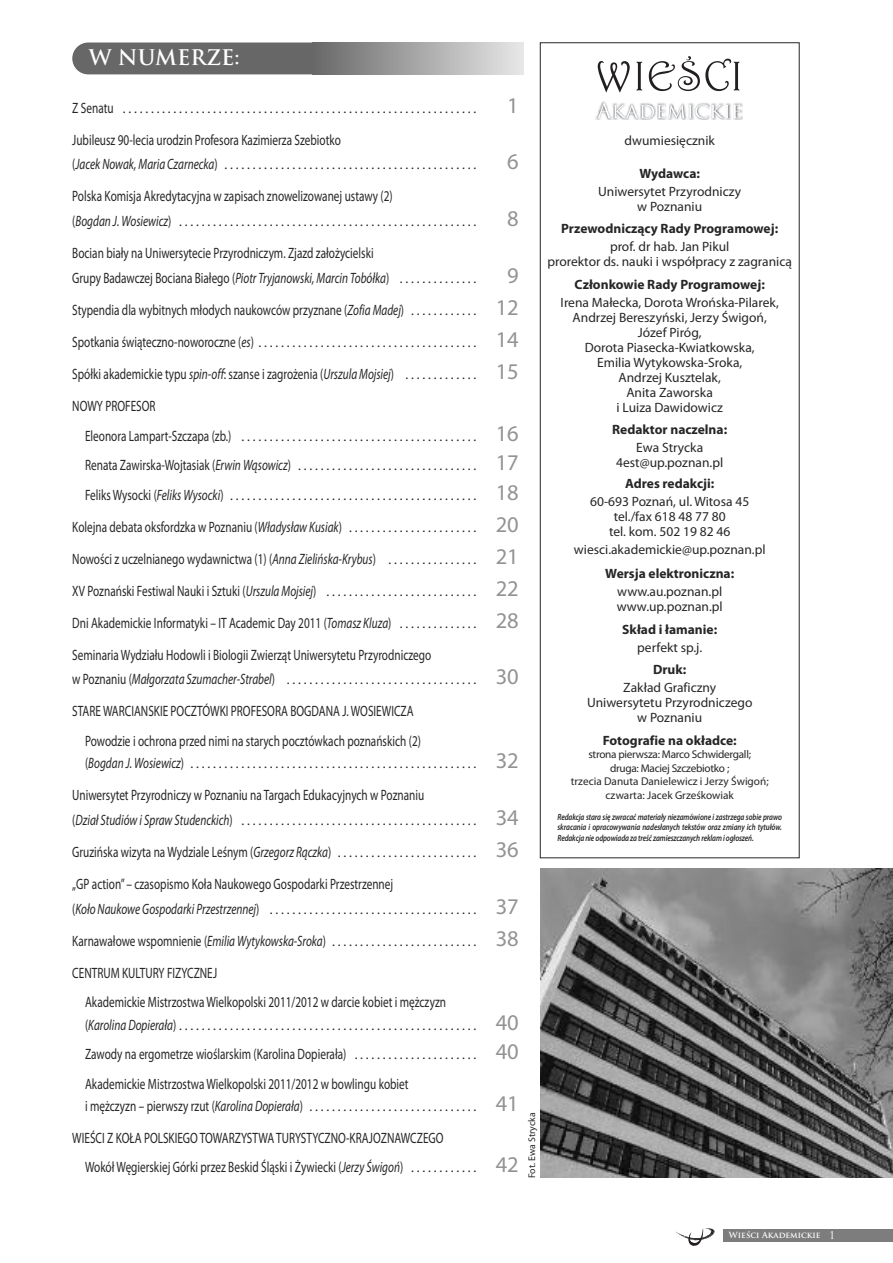
<style>
.page{position:relative;width:893px;height:1263px;background:#fff}
.page>*{position:absolute;margin:0;border:0;box-sizing:border-box;transform-origin:0 0}
.t1{font:22.5px "Myriad Pro";color:#939393}
.t2{font:700 21px "Trajan Pro";color:#fff}
.t3{font:15px/32px "Myriad Pro";color:#272627;scale:.75 1}
.t4{font:13.5px/15px "Myriad Pro";color:#272627;text-align:center}
.t5{font:700 13.5px "Myriad Pro";color:#272627}
.t6{font:11.25px/13.5px "Myriad Pro";letter-spacing:-.005em;color:#272627;text-align:center}
.t7{font:9.75px "Myriad Pro";color:#272627}
.t8{font:italic 600 9px/10.5px "Myriad Pro";letter-spacing:-.015em;color:#272627;text-align:justify;scale:.8 1}
.t9{font:700 8.25px "Trajan Pro";color:#fff}
.s1{font-size:15px}
.s2{font-style:italic;font-size:15px}
.s3{font-size:22.5px;color:#fff}
.s4{font-size:22.5px;color:#939393}
.s5{font-style:italic}
.s6{font-size:13.5px}
.s7{font-weight:400;font-size:10.5px}
</style>
<div class="page">
<svg style="left:675px;top:1228px;width:40px;height:18px"></svg>
<div style="left:723px;top:1229px;width:170px;height:13px;background:#7d7d7d"></div>
<div style="left:72px;top:43px;width:298px;height:31px;background:#686768;border-radius:16px"></div>
<div style="left:312px;top:43px;width:211px;height:31px;background:linear-gradient(to right,#686868,#e7e7e7)"></div>
<div style="left:540px;top:43px;width:259px;height:815px;border:1px solid #272627"></div>
<img style="left:595px;top:101px;width:147px;height:19px">
<svg style="left:596px;top:102px;width:145px;height:17px"></svg>
<svg style="left:598px;top:61px;width:32px;height:31px"></svg>
<svg style="left:636px;top:62px;width:6px;height:28px"></svg>
<svg style="left:649px;top:56px;width:91px;height:35px"></svg>
<img style="left:540px;top:869px;width:353px;height:309px">
<h2 class="t2" style="left:89px;top:49px;width:152px">W NumeRze:</h2>
<p class="t4" style="left:72px;top:102px;width:405px"><span class="s1">Z Senatu</span> . . . . . . . . . . . . . . . . . . . . . . . . . . . . . . . . . . . . . . . . . . . . . . . . . . . . . . . . . . . . . . .</p>
<h1 class="t1" style="left:507px;top:97px;width:13px">1</h1>
<p class="t3" style="left:72px;top:125px;width:360px">Jubileusz 90-lecia urodzin Profesora Kazimierza Szebiotko</p>
<p class="t4" style="left:72px;top:158px;width:405px"><span class="s1">(</span><span class="s2">Jacek Nowak, Maria Czarnecka</span><span class="s1">)</span> . . . . . . . . . . . . . . . . . . . . . . . . . . . . . . . . . . . . . . . . . . . . .</p>
<h1 class="t1" style="left:507px;top:153px;width:13px">6</h1>
<p class="t3" style="left:72px;top:182px;width:429px">Polska Komisja Akredytacyjna w zapisach znowelizowanej ustawy (2)</p>
<p class="t4" style="left:72px;top:215px;width:448px"><span class="s1">(</span><span class="s2">Bogdan J. Wosiewicz</span><span class="s1">)</span> . . . . . . . . . . . . . . . . . . . . . . . . . . . . . . . . . . . . . . . . . . . . . . . . . . . . . <span class="s3">0</span><span class="s4">8</span></p>
<p class="t3" style="left:72px;top:242px;width:597px;line-height:24.8px">Bocian biały na Uniwersytecie Przyrodniczym. Zjazd założycielski<br>Grupy Badawczej Bociana Białego (<span class="s5">Piotr Tryjanowski, Marcin Tobółka</span>) <span class="s6">. . . . . . . . . . . . . .</span> <span class="s3">0</span><span class="s4">9</span></p>
<p class="t3" style="left:72px;top:295px;width:597px">Stypendia dla wybitnych młodych naukowców przyznane (<span class="s5">Zofia Madej</span>) <span class="s6">. . . . . . . . . . . .</span> <span class="s4">12</span></p>
<p class="t4" style="left:72px;top:336px;width:448px"><span class="s1">Spotkania świąteczno-noworoczne (</span><span class="s2">es</span><span class="s1">)</span> . . . . . . . . . . . . . . . . . . . . . . . . . . . . . . . . . . . . . . . <span class="s4">14</span></p>
<p class="t3" style="left:72px;top:359px;width:597px">Spółki akademickie typu <span class="s5">spin-off</span>: szanse i zagrożenia (<span class="s5">Urszula Mojsiej</span>) <span class="s6">. . . . . . . . . . . . .</span> <span class="s4">15<br></span>NOWY PROFESOR</p>
<p class="t4" style="left:85px;top:422px;width:435px;line-height:29.4px;text-align:justify"><span class="s1">Eleonora Lampart-Szczapa (zb.)</span> . . . . . . . . . . . . . . . . . . . . . . . . . . . . . . . . . . . . . . . . . . <span class="s4">16<br></span><span class="s1">Renata Zawirska-Wojtasiak (</span><span class="s2">Erwin Wąsowicz</span><span class="s1">)</span> . . . . . . . . . . . . . . . . . . . . . . . . . . . . . . . . <span class="s4">17<br></span><span class="s1">Feliks Wysocki (</span><span class="s2">Feliks Wysocki</span><span class="s1">)</span> . . . . . . . . . . . . . . . . . . . . . . . . . . . . . . . . . . . . . . . . . . . . <span class="s4">18</span></p>
<p class="t3" style="left:72px;top:512px;width:597px;text-align:justify">Kolejna debata oksfordzka w Poznaniu (<span class="s5">Władysław Kusiak</span>) <span class="s6">. . . . . . . . . . . . . . . . . . . . . . .</span> <span class="s4">20<br></span>Nowości z uczelnianego wydawnictwa (1) (<span class="s5">Anna Zielińska-Krybus</span>) <span class="s6">. . . . . . . . . . . . . . . .</span> <span class="s4">21<br></span>XV Poznański Festiwal Nauki i Sztuki (<span class="s5">Urszula Mojsiej</span>) <span class="s6">. . . . . . . . . . . . . . . . . . . . . . . . . . .</span> <span class="s4">22<br></span>Dni Akademickie Informatyki – IT Academic Day 2011 (<span class="s5">Tomasz Kluza</span>) <span class="s6">. . . . . . . . . . . . . .</span> <span class="s4">28<br></span>Seminaria Wydziału Hodowli i Biologii Zwierząt Uniwersytetu Przyrodniczego</p>
<p class="t4" style="left:72px;top:673px;width:448px"><span class="s1">w Poznaniu (</span><span class="s2">Małgorzata Szumacher-Strabel</span><span class="s1">)</span> . . . . . . . . . . . . . . . . . . . . . . . . . . . . . . . . . . <span class="s4">30</span></p>
<p class="t3" style="left:85px;top:698px;width:449px;line-height:29.4px;text-indent:-13px">STARE WARCIANSKIE POCZTÓWKI PROFESORA BOGDANA J. WOSIEWICZA<br>Powodzie i ochrona przed nimi na starych pocztówkach poznańskich (2)</p>
<p class="t4" style="left:85px;top:757px;width:435px"><span class="s1">(</span><span class="s2">Bogdan J. Wosiewicz</span><span class="s1">)</span> . . . . . . . . . . . . . . . . . . . . . . . . . . . . . . . . . . . . . . . . . . . . . . . . . . . <span class="s4">32</span></p>
<p class="t3" style="left:72px;top:780px;width:471px">Uniwersytet Przyrodniczy w Poznaniu na Targach Edukacyjnych w Poznaniu</p>
<p class="t4" style="left:72px;top:814px;width:448px"><span class="s1">(</span><span class="s2">Dział Studiów i Spraw Studenckich</span><span class="s1">)</span> . . . . . . . . . . . . . . . . . . . . . . . . . . . . . . . . . . . . . . . . . . <span class="s4">34</span></p>
<p class="t3" style="left:72px;top:837px;width:597px">Gruzińska wizyta na Wydziale Leśnym (<span class="s5">Grzegorz Rączka</span>) <span class="s6">. . . . . . . . . . . . . . . . . . . . . . . . .</span> <span class="s4">36 </span>„GP action”– czasopismo Koła Naukowego Gospodarki Przestrzennej</p>
<p class="t4" style="left:72px;top:903px;width:448px"><span class="s1">(</span><span class="s2">Koło Naukowe Gospodarki Przestrzennej</span><span class="s1">)</span> . . . . . . . . . . . . . . . . . . . . . . . . . . . . . . . . . . . . . <span class="s4">37</span></p>
<p class="t4" style="left:72px;top:935px;width:448px"><span class="s1">Karnawałowe wspomnienie (</span><span class="s2">Emilia Wytykowska-Sroka</span><span class="s1">)</span> . . . . . . . . . . . . . . . . . . . . . . . . . . <span class="s4">38</span></p>
<p class="t3" style="left:85px;top:959px;width:483px;line-height:29.4px;text-indent:-13px">CENTRUM KULTURY FIZYCZNEJ<br>Akademickie Mistrzostwa Wielkopolski 2011/2012 w darcie kobiet i mężczyzn</p>
<p class="t4" style="left:85px;top:1019px;width:435px"><span class="s1">(</span><span class="s2">Karolina Dopierała</span><span class="s1">)</span> . . . . . . . . . . . . . . . . . . . . . . . . . . . . . . . . . . . . . . . . . . . . . . . . . . . . . <span class="s4">40</span></p>
<p class="t3" style="left:85px;top:1040px;width:580px;line-height:29.4px">Zawody na ergometrze wioślarskim (Karolina Dopierała) <span class="s6">. . . . . . . . . . . . . . . . . . . . . .</span> <span class="s4">40<br></span>Akademickie Mistrzostwa Wielkopolski 2011/2012 w bowlingu kobiet</p>
<p class="t4" style="left:85px;top:1100px;width:435px"><span class="s1">i mężczyzn – pierwszy rzut (</span><span class="s2">Karolina Dopierała</span><span class="s1">)</span> . . . . . . . . . . . . . . . . . . . . . . . . . . . . . . <span class="s4">41</span></p>
<p class="t3" style="left:85px;top:1124px;width:580px;line-height:29.4px;text-indent:-13px">WIEŚCI Z KOŁA POLSKIEGO TOWARZYSTWA TURYSTYCZNO-KRAJOZNAWCZEGO<br>Wokół Węgierskiej Górki przez Beskid Śląski i Żywiecki (<span class="s5">Jerzy Świgoń</span>) <span class="s6">. . . . . . . . . . . .</span> <span class="s4">42</span></p>
<p class="t7" style="left:528px;top:1178px;width:67px;rotate:-90deg">Fot. Ewa Strycka</p>
<p class="t4" style="left:625px;top:134px;width:92px">dwumiesięcznik</p>
<p class="t5" style="left:639px;top:168px;width:62px">Wydawca:</p>
<p class="t4" style="left:598px;top:185px;width:144px">Uniwersytet Przyrodniczy w Poznaniu</p>
<p class="t5" style="left:561px;top:223px;width:218px">Przewodniczący Rady Programowej:</p>
<p class="t4" style="left:547px;top:240px;width:246px">prof. dr hab. Jan Pikul<br>prorektor ds. nauki i współpracy z zagranicą</p>
<p class="t5" style="left:575px;top:279px;width:192px">Członkowie Rady Programowej:</p>
<p class="t4" style="left:561px;top:296px;width:220px">Irena Małecka, Dorota Wrońska-Pilarek,<br>Andrzej Bereszyński, Jerzy Świgoń,<br>Józef Piróg,<br>Dorota Piasecka-Kwiatkowska,<br>Emilia Wytykowska-Sroka,<br>Andrzej Kusztelak,<br>Anita Zaworska<br>i Luiza Dawidowicz</p>
<p class="t5" style="left:612px;top:424px;width:116px">Redaktor naczelna:</p>
<p class="t4" style="left:616px;top:441px;width:108px">Ewa Strycka<br>4est@up.poznan.pl</p>
<p class="t5" style="left:625px;top:478px;width:91px">Adres redakcji:</p>
<p class="t4" style="left:590px;top:495px;width:161px">60-693 Poznań, ul. Witosa 45 tel./fax 618 48 77 80<br>tel. kom. 502 19 82 46</p>
<p class="t4" style="left:574px;top:543px;width:193px">wiesci.akademickie@up.poznan.pl</p>
<p class="t5" style="left:605px;top:568px;width:130px">Wersja elektroniczna:</p>
<p class="t4" style="left:617px;top:585px;width:107px;text-align:left">www.au.poznan.pl www.up.poznan.pl</p>
<p class="t5" style="left:622px;top:624px;width:96px">Skład i łamanie:</p>
<p class="t4" style="left:637px;top:641px;width:66px">perfekt sp.j.</p>
<p class="t5" style="left:653px;top:664px;width:35px">Druk:</p>
<p class="t4" style="left:587px;top:681px;width:167px">Zakład Graficzny<br>Uniwersytetu Przyrodniczego w Poznaniu</p>
<p class="t5" style="left:603px;top:735px;width:136px">Fotografie na okładce:</p>
<p class="t6" style="left:571px;top:748px;width:199px">strona pierwsza: Marco Schwidergall;<br>druga: Maciej Szczebiotko ;<br>trzecia Danuta Danielewicz i Jerzy Świgoń; czwarta: Jacek Grześkowiak</p>
<p class="t8" style="left:557px;top:812px;width:282px">Redakcja stara się zwracać materiały niezamówione i zastrzega sobie prawo skracania i opracowywania nadesłanych tekstów oraz zmiany ich tytułów.<br>Redakcja nie odpowiada za treść zamieszczanych reklam i ogłoszeń.</p>
<p class="t9" style="left:729px;top:1231px;width:108px">Wieści Akademickie <span class="s7">1</span></p>
</div>
